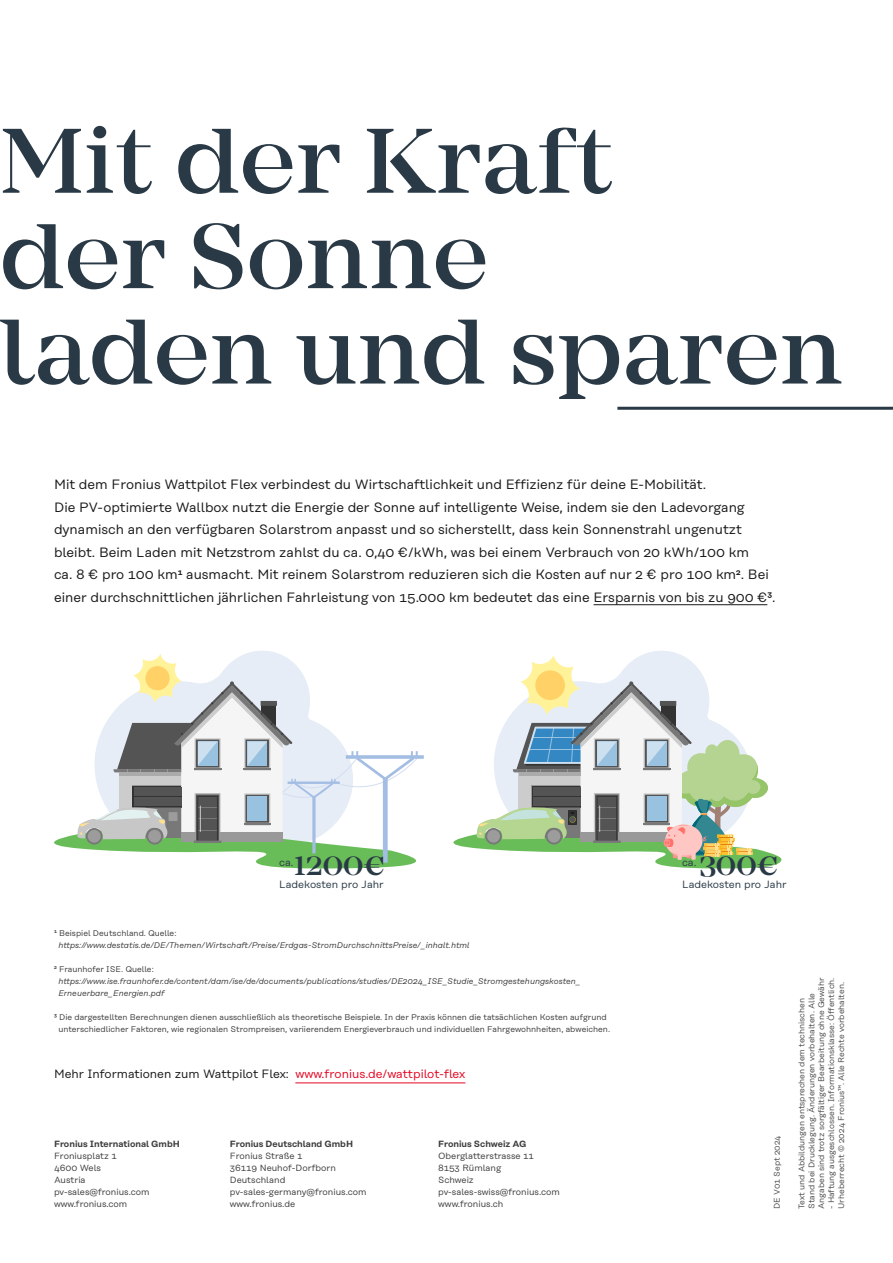
<style>
.page{position:relative;width:893px;height:1263px;background:#fff}
.page>*{position:absolute;margin:0;border:0;box-sizing:border-box;transform-origin:0 0}
.t1{font:500 95.4px/95.4px "Mirador";color:#293945}
.t2{font:500 31.5px "Mirador";color:#293945}
.t3{font:13.5px/22.5px "Rational Text";color:#191919}
.t4{font:12px "Rational Text";color:#191919}
.t5{font:10.5px "Rational Text";color:#293945}
.t6{font:9px/12px "Rational Text";color:#3c3c3b}
.t7{font:600 9px "Rational Text";color:#3c3c3b}
.t8{font:italic 8.25px/12px "Rational Text";color:#3c3c3b}
.t9{font:8.25px/9.9px "Rational Text";color:#4a4a49}
.t10{font:8.25px/12px "Rational Text";color:#3c3c3b;text-align:center}
.s1{font-style:normal}
.s2{color:#e40521}
</style>
<div class="page">
<svg style="left:346px;top:755px;width:78px;height:4px"></svg>
<svg style="left:54px;top:654px;width:364px;height:215px"></svg>
<div style="left:169px;top:812px;width:8px;height:9px;background:#9c9c9c"></div>
<svg style="left:453px;top:655px;width:329px;height:214px"></svg>
<hr style="left:594px;top:604px;width:173px;height:1px;background:#191919">
<hr style="left:295px;top:1082px;width:170px;height:1px;background:#e40521">
<hr style="left:617px;top:407px;width:276px;height:3px;background:#293945">
<h1 class="t1" style="left:0;top:114px;width:845px">Mit der Kraft<br>der Sonne<br>laden und sparen</h1>
<p class="t3" style="left:54px;top:473px;width:723px">Mit dem Fronius Wattpilot Flex verbindest du Wirtschaftlichkeit und Effizienz für deine E-Mobilität.<br>Die PV-optimierte Wallbox nutzt die Energie der Sonne auf intelligente Weise, indem sie den Ladevorgang dynamisch an den verfügbaren Solarstrom anpasst und so sicherstellt, dass kein Sonnenstrahl ungenutzt bleibt. Beim Laden mit Netzstrom zahlst du ca. 0,40 €/kWh, was bei einem Verbrauch von 20 kWh/100 km<br>ca. 8 € pro 100 km<sup>1</sup> ausmacht. Mit reinem Solarstrom reduzieren sich die Kosten auf nur 2 € pro 100 km<sup>2</sup>. Bei einer durchschnittlichen jährlichen Fahrleistung von 15.000 km bedeutet das eine Ersparnis von bis zu 900 €<sup>3</sup>.</p>
<p class="t5" style="left:279px;top:856px;width:16px">ca.</p>
<h2 class="t2" style="left:294px;top:846px;width:92px">1200€</h2>
<p class="t5" style="left:279px;top:878px;width:106px">Ladekosten pro Jahr</p>
<p class="t8" style="left:58px;top:927px;width:413px;text-indent:-4px"><sup>1</sup> <span class="s1">Beispiel Deutschland. Quelle: </span>https://www.destatis.de/DE/Themen/Wirtschaft/Preise/Erdgas-StromDurchschnittsPreise/_inhalt.html</p>
<p class="t8" style="left:58px;top:963px;width:524px;text-indent:-4px"><sup>2</sup> <span class="s1">Fraunhofer ISE. Quelle: </span>https://www.ise.fraunhofer.de/content/dam/ise/de/documents/publications/studies/DE2024_ISE_Studie_Stromgestehungskosten_<br>Erneuerbare_Energien.pdf</p>
<p class="t10" style="left:54px;top:1011px;width:558px"><sup>3</sup> Die dargestellten Berechnungen dienen ausschließlich als theoretische Beispiele. In der Praxis können die tatsächlichen Kosten aufgrund unterschiedlicher Faktoren, wie regionalen Strompreisen, variierendem Energieverbrauch und individuellen Fahrgewohnheiten, abweichen.</p>
<p class="t4" style="left:54px;top:1067px;width:413px">Mehr Informationen zum Wattpilot Flex: <span class="s2">www.fronius.de/wattpilot-flex</span></p>
<p class="t7" style="left:54px;top:1138px;width:127px">Fronius International GmbH</p>
<p class="t6" style="left:54px;top:1149px;width:97px">Froniusplatz 1<br>4600 Wels<br>Austria pv-sales@fronius.com www.fronius.com</p>
<p class="t7" style="left:230px;top:1138px;width:125px">Fronius Deutschland GmbH</p>
<p class="t6" style="left:230px;top:1149px;width:138px">Fronius Straße 1<br>36119 Neuhof-Dorfborn<br>Deutschland pv-sales-germany@fronius.com www.fronius.de</p>
<p class="t7" style="left:438px;top:1138px;width:90px">Fronius Schweiz AG</p>
<p class="t6" style="left:438px;top:1149px;width:123px">Oberglatterstrasse 11<br>8153 Rümlang<br>Schweiz pv-sales-swiss@fronius.com www.fronius.ch</p>
<p class="t5" style="left:682px;top:857px;width:16px">ca.</p>
<h2 class="t2" style="left:699px;top:846px;width:80px">300€</h2>
<p class="t5" style="left:682px;top:878px;width:106px">Ladekosten pro Jahr</p>
<p class="t9" style="left:772px;top:1209px;width:75px;rotate:-90deg">DE V01 Sept 2024</p>
<p class="t9" style="left:797px;top:1209px;width:233px;rotate:-90deg">Text und Abbildungen entsprechen dem technischen<br>Stand bei Drucklegung. Änderungen vorbehalten. Alle<br>Angaben sind trotz sorgfältiger Bearbeitung ohne Gewähr</p>
<p class="t9" style="left:826px;top:1209px;width:233px;rotate:-90deg">- Haftung ausgeschlossen. Informationsklasse: Öffentlich.<br>Urheberrecht © 2024 Fronius™. Alle Rechte vorbehalten.</p>
</div>
